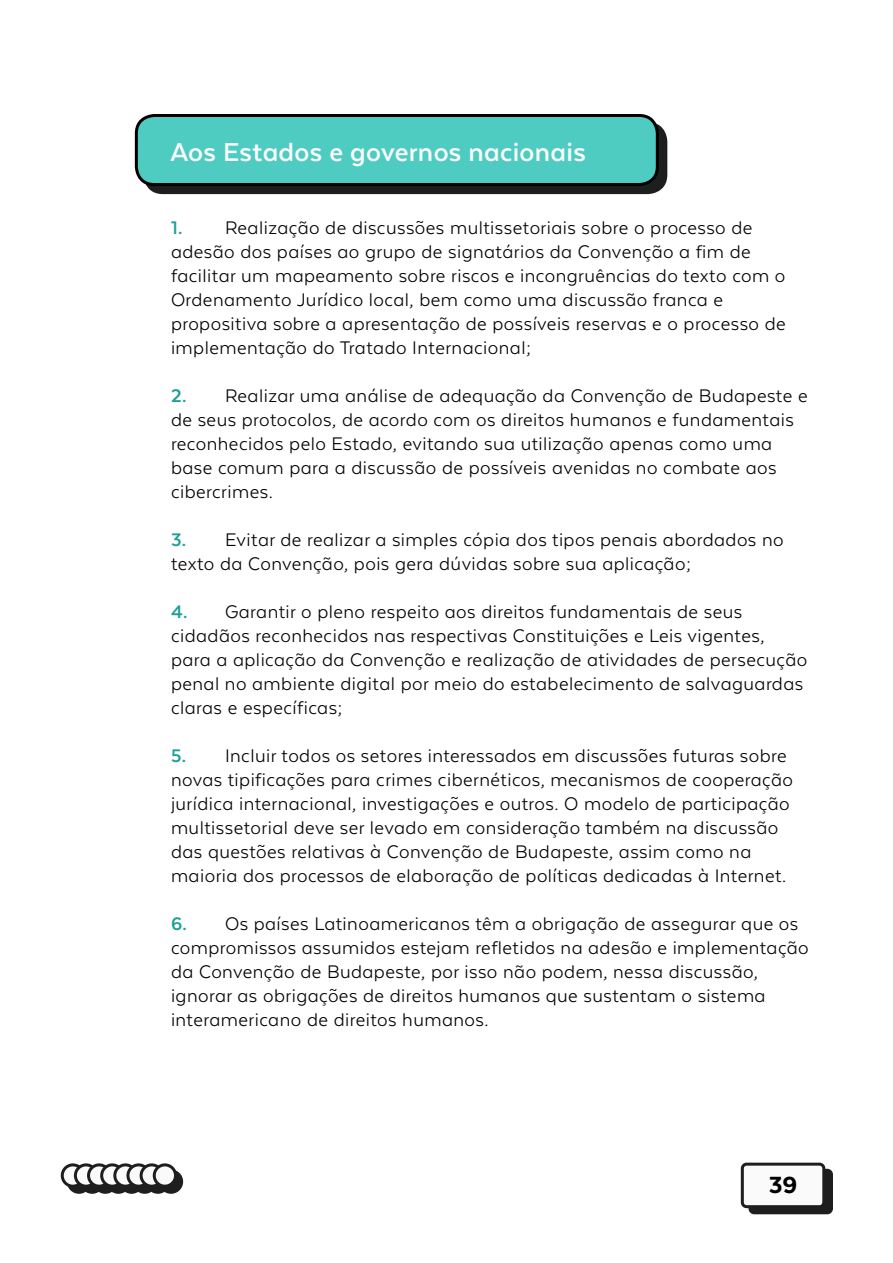
<style>
.page{position:relative;width:893px;height:1263px;background:#fff}
.page>*{position:absolute;margin:0;border:0;box-sizing:border-box;transform-origin:0 0}
.t1{font:700 30px "Texta Alt";letter-spacing:.01em;color:#fafafa}
.t2{font:800 27px "Texta Alt";color:#000}
.t3{font:21px/24px "Texta Alt";letter-spacing:.02em;color:#000}
.s1{font-weight:700;color:#1ea096}
</style>
<div class="page">
<div style="left:68px;top:1171px;width:22px;height:21px;background:#1e1e1e;border-radius:50%"></div>
<div style="left:67px;top:1169px;width:24px;height:25px;border:3px solid #1e1e1e;border-radius:50%"></div>
<div style="left:82px;top:1171px;width:21px;height:21px;background:#1e1e1e;border-radius:50%"></div>
<div style="left:80px;top:1169px;width:24px;height:25px;border:3px solid #1e1e1e;border-radius:50%"></div>
<div style="left:95px;top:1171px;width:21px;height:21px;background:#1e1e1e;border-radius:50%"></div>
<div style="left:93px;top:1169px;width:24px;height:25px;border:3px solid #1e1e1e;border-radius:50%"></div>
<div style="left:108px;top:1171px;width:21px;height:21px;background:#1e1e1e;border-radius:50%"></div>
<div style="left:106px;top:1169px;width:25px;height:25px;border:3px solid #1e1e1e;border-radius:50%"></div>
<div style="left:121px;top:1171px;width:21px;height:21px;background:#1e1e1e;border-radius:50%"></div>
<div style="left:119px;top:1169px;width:25px;height:25px;border:3px solid #1e1e1e;border-radius:50%"></div>
<div style="left:134px;top:1171px;width:21px;height:21px;background:#1e1e1e;border-radius:50%"></div>
<div style="left:133px;top:1169px;width:24px;height:25px;border:3px solid #1e1e1e;border-radius:50%"></div>
<div style="left:147px;top:1171px;width:21px;height:21px;background:#1e1e1e;border-radius:50%"></div>
<div style="left:146px;top:1169px;width:24px;height:25px;border:3px solid #1e1e1e;border-radius:50%"></div>
<div style="left:160px;top:1171px;width:22px;height:21px;background:#1e1e1e;border-radius:50%"></div>
<div style="left:159px;top:1169px;width:24px;height:25px;border:3px solid #1e1e1e;border-radius:50%"></div>
<svg style="left:62px;top:1165px;width:22px;height:21px"></svg>
<div style="left:61px;top:1163px;width:24px;height:25px;border:3px solid #1e1e1e;border-radius:50%"></div>
<svg style="left:75px;top:1165px;width:22px;height:21px"></svg>
<div style="left:74px;top:1163px;width:24px;height:25px;border:3px solid #1e1e1e;border-radius:50%"></div>
<svg style="left:89px;top:1165px;width:21px;height:21px"></svg>
<div style="left:87px;top:1163px;width:24px;height:25px;border:3px solid #1e1e1e;border-radius:50%"></div>
<svg style="left:102px;top:1165px;width:21px;height:21px"></svg>
<div style="left:100px;top:1163px;width:24px;height:25px;border:3px solid #1e1e1e;border-radius:50%"></div>
<div style="left:115px;top:1165px;width:21px;height:21px;background:#fafafa;border-radius:50%"></div>
<div style="left:113px;top:1163px;width:25px;height:25px;border:3px solid #1e1e1e;border-radius:50%"></div>
<svg style="left:128px;top:1165px;width:21px;height:21px"></svg>
<div style="left:126px;top:1163px;width:25px;height:25px;border:3px solid #1e1e1e;border-radius:50%"></div>
<svg style="left:141px;top:1165px;width:21px;height:21px"></svg>
<div style="left:140px;top:1163px;width:24px;height:25px;border:3px solid #1e1e1e;border-radius:50%"></div>
<div style="left:154px;top:1165px;width:22px;height:21px;background:#fafafa;border-radius:50%"></div>
<div style="left:153px;top:1163px;width:24px;height:25px;border:3px solid #1e1e1e;border-radius:50%"></div>
<div style="left:750px;top:1170px;width:81px;height:43px;background:#1e1e1e;border-radius:4px"></div>
<div style="left:748px;top:1169px;width:85px;height:45px;border:3px solid #1e1e1e;border-radius:4px"></div>
<div style="left:742px;top:1164px;width:82px;height:43px;background:#fafafa;border-radius:4px"></div>
<div style="left:741px;top:1163px;width:84px;height:45px;border:3px solid #1e1e1e;border-radius:4px"></div>
<div style="left:145px;top:124px;width:521px;height:69px;background:#1e1e1e;border-radius:18px"></div>
<div style="left:143px;top:122px;width:524px;height:72px;border:3px solid #1e1e1e;border-radius:18px"></div>
<div style="left:136px;top:115px;width:521px;height:69px;background:#4eccc2;border-radius:18px"></div>
<div style="left:135px;top:114px;width:524px;height:72px;border:3px solid #000;border-radius:18px"></div>
<h1 class="t1" style="left:170px;top:137px;width:417px">Aos Estados e governos nacionais</h1>
<p class="t3" style="left:171px;top:216px;width:616px"><span class="s1">1.</span> Realização de discussões multissetoriais sobre o processo de adesão dos países ao grupo de signatários da Convenção a fim de facilitar um mapeamento sobre riscos e incongruências do texto com o Ordenamento Jurídico local, bem como uma discussão franca e propositiva sobre a apresentação de possíveis reservas e o processo de implementação do Tratado Internacional;</p>
<p class="t3" style="left:171px;top:384px;width:638px"><span class="s1">2.</span> Realizar uma análise de adequação da Convenção de Budapeste e de seus protocolos, de acordo com os direitos humanos e fundamentais reconhecidos pelo Estado, evitando sua utilização apenas como uma base comum para a discussão de possíveis avenidas no combate aos cibercrimes.</p>
<p class="t3" style="left:171px;top:528px;width:614px"><span class="s1">3.</span> Evitar de realizar a simples cópia dos tipos penais abordados no texto da Convenção, pois gera dúvidas sobre sua aplicação;</p>
<p class="t3" style="left:171px;top:600px;width:638px"><span class="s1">4.</span> Garantir o pleno respeito aos direitos fundamentais de seus cidadãos reconhecidos nas respectivas Constituições e Leis vigentes, para a aplicação da Convenção e realização de atividades de persecução penal no ambiente digital por meio do estabelecimento de salvaguardas claras e específicas;</p>
<p class="t3" style="left:171px;top:744px;width:623px"><span class="s1">5.</span> Incluir todos os setores interessados em discussões futuras sobre novas tipificações para crimes cibernéticos, mecanismos de cooperação jurídica internacional, investigações e outros. O modelo de participação multissetorial deve ser levado em consideração também na discussão das questões relativas à Convenção de Budapeste, assim como na maioria dos processos de elaboração de políticas dedicadas à Internet.</p>
<p class="t3" style="left:171px;top:912px;width:639px"><span class="s1">6.</span> Os países Latinoamericanos têm a obrigação de assegurar que os compromissos assumidos estejam refletidos na adesão e implementação da Convenção de Budapeste, por isso não podem, nessa discussão, ignorar as obrigações de direitos humanos que sustentam o sistema interamericano de direitos humanos.</p>
<p class="t2" style="left:769px;top:1171px;width:30px">39</p>
</div>
